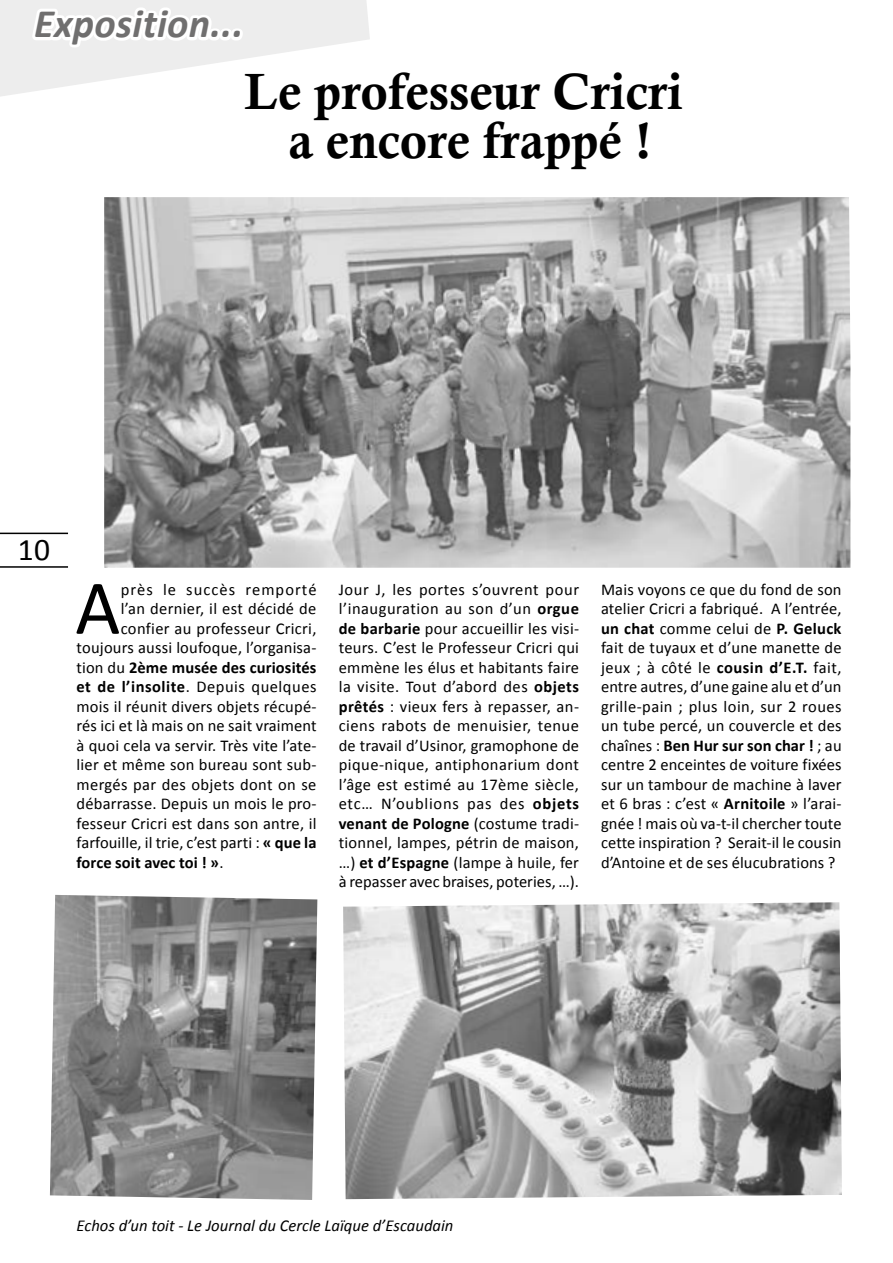
<style>
.page{position:relative;width:893px;height:1263px;background:#fff}
.page>*{position:absolute;margin:0;border:0;box-sizing:border-box;transform-origin:0 0}
.t1{font:78px "Calibri";color:#000}
.t2{font:51px/49.5px "Calis MT Bol";color:#000;text-align:center}
.t3{font:italic 700 40.5px "Calibri";letter-spacing:.005em;color:#706f6f}
.t4{font:31.5px "Calibri";color:#000}
.t5{font:italic 16.65px "Calibri";color:#000}
.t6{font:16.5px/19.5px "Calibri";letter-spacing:.015em;color:#000;text-align:justify}
.t7{font:700 16.5px "Calibri";letter-spacing:.005em;color:#000}
.t8{font:16.5px "Calibri";letter-spacing:.035em;color:#000}
.t9{font:16.5px "Calibri";letter-spacing:.065em;color:#000}
.s1{font-weight:400}
.s2{font-weight:700}
</style>
<div class="page">
<hr style="left:0;top:533px;width:68px;height:1px;background:#000">
<hr style="left:0;top:566px;width:68px;height:2px;background:#000">
<svg style="left:0;top:0;width:370px;height:97px"></svg>
<img style="left:50px;top:895px;width:267px;height:305px">
<img style="left:343px;top:902px;width:499px;height:297px">
<img style="left:104px;top:197px;width:746px;height:371px">
<h3 class="t3" style="left:34px;top:-2px;width:211px">Exposition...</h3>
<h2 class="t2" style="left:245px;top:66px;width:439px">Le professeur Cricri a encore frappé !</h2>
<h3 class="t4" style="left:18px;top:530px;width:34px">10</h3>
<h1 class="t1" style="left:75px;top:558px;width:47px">A</h1>
<p class="t9" style="left:121px;top:579px;width:197px">près le succès remporté</p>
<p class="t6" style="left:121px;top:599px;width:197px">l’an dernier, il est décidé de</p>
<p class="t6" style="left:121px;top:618px;width:197px">confier au professeur Cricri,</p>
<p class="t6" style="left:77px;top:638px;width:241px">toujours aussi loufoque, l’organisa-</p>
<p class="t7" style="left:77px;top:657px;width:241px"><span class="s1">tion du</span> 2ème musée des curiosités</p>
<p class="t8" style="left:77px;top:676px;width:241px"><span class="s2">et de l’insolite</span>. Depuis quelques</p>
<p class="t6" style="left:77px;top:696px;width:241px">mois il réunit divers objets récupé-</p>
<p class="t6" style="left:77px;top:716px;width:242px">rés ici et là mais on ne sait vraiment</p>
<p class="t6" style="left:77px;top:735px;width:241px">à quoi cela va servir. Très vite l’ate-</p>
<p class="t6" style="left:77px;top:755px;width:241px">lier et même son bureau sont sub-</p>
<p class="t6" style="left:77px;top:774px;width:241px">mergés par des objets dont on se</p>
<p class="t6" style="left:77px;top:794px;width:242px">débarrasse. Depuis un mois le pro-</p>
<p class="t6" style="left:77px;top:813px;width:242px">fesseur Cricri est dans son antre, il</p>
<p class="t6" style="left:77px;top:833px;width:241px">farfouille, il trie, c’est parti : <span class="s2">« que la</span></p>
<p class="t7" style="left:77px;top:852px;width:148px">force soit avec toi ! »<span class="s1">.</span></p>
<p class="t6" style="left:339px;top:579px;width:242px">Jour J, les portes s’ouvrent pour l’inauguration au son d’un <span class="s2">orgue de barbarie</span> pour accueillir les visi&shy;teurs. C’est le Professeur Cricri qui emmène les élus et habitants faire la visite. Tout d’abord des <span class="s2">objets prêtés</span> : vieux fers à repasser, an&shy;ciens rabots de menuisier, tenue de travail d’Usinor, gramophone de pique-nique, antiphonarium dont l’âge est estimé au 17ème siècle, etc… N’oublions pas des <span class="s2">objets venant de Pologne</span> (costume tradi&shy;tionnel, lampes, pétrin de maison, …) <span class="s2">et d’Espagne</span> (lampe à huile, fer à repasser avec braises, poteries, …).</p>
<p class="t6" style="left:601px;top:579px;width:242px">Mais voyons ce que du fond de son atelier Cricri a fabriqué. A l’entrée, <span class="s2">un chat</span> comme celui de <span class="s2">P. Geluck </span>fait de tuyaux et d’une manette de jeux ; à côté le <span class="s2">cousin d’E.T.</span> fait, entre autres, d’une gaine alu et d’un grille-pain ; plus loin, sur 2 roues un tube percé, un couvercle et des chaînes : <span class="s2">Ben Hur sur son char !</span> ; au centre 2 enceintes de voiture fixées sur un tambour de machine à laver et 6 bras : c’est « <span class="s2">Arnitoile</span> » l’arai&shy;gnée ! mais où va-t-il chercher toute cette inspiration ? Serait-il le cousin d’Antoine et de ses élucubrations ?</p>
<p class="t5" style="left:77px;top:1214px;width:378px">Echos d’un toit - Le Journal du Cercle Laïque d’Escaudain</p>
</div>
